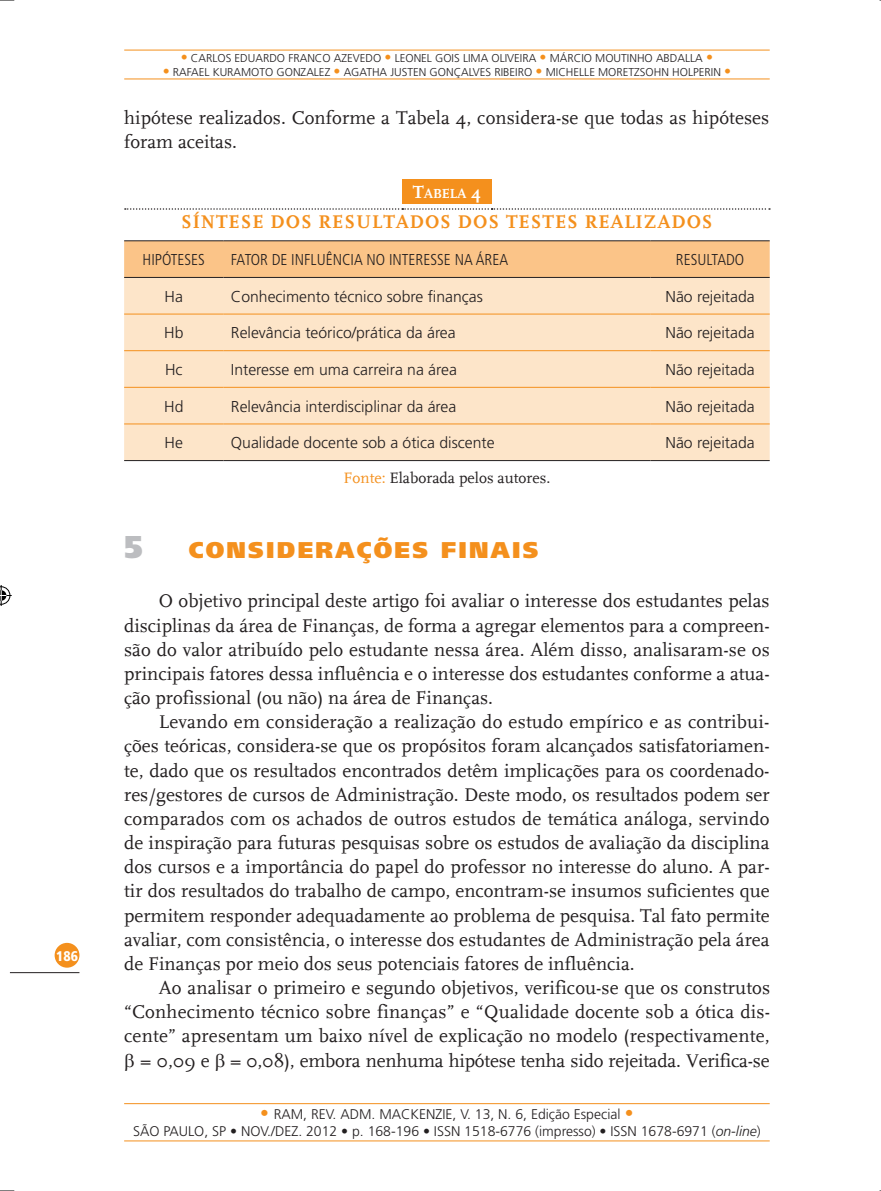
<style>
.page{position:relative;width:881px;height:1191px;background:#fff}
.page>*{position:absolute;margin:0;border:0;box-sizing:border-box;transform-origin:0 0}
.t1{font:900 31.5px "Frutiger LT Std";color:#bcbdc0}
.t2{font:900 22.75px "Frutiger LT Std";letter-spacing:.1em;color:#f4901d}
.t3{font:19.25px/24.2px "FF Scala Definitiver";letter-spacing:.005em;color:#231f20;text-align:justify}
.t4{font:700 19.25px "FF Scala Definitiver";letter-spacing:.05em;color:#f4901d}
.t5{font:300 15.75px "Frutiger LT Std";color:#231f20}
.t6{font:300 condensed 15.75px "Frutiger LT Std";color:#231f20}
.t7{font:15.75px "FF Scala Definitiver";color:#231f20}
.t8{font:300 14px/16.8px "Frutiger LT Std";color:#231f20;text-align:center}
.t9{font:900 condensed 14px "Frutiger LT Std";color:#fff}
.t10{font:700 13.83px "FF Scala Definitiver";color:#fff}
.t11{font:300 11.38px "Frutiger LT Std";color:#231f20}
.s1{font-size:14px;color:#f4901d}
.s2{font-size:18.38px}
.s3{color:#f4901d}
.s4{font-size:17.5px;color:#f4901d}
.s5{font-style:italic}
</style>
<div class="page">
<div style="left:55px;top:943px;width:24px;height:24px;background:#f4901d;border-radius:50%"></div>
<hr style="left:10px;top:972px;width:69px;height:1px;background:#231f20">
<hr style="left:124px;top:1140px;width:645px;height:1px;background:#f4901d">
<hr style="left:124px;top:1103px;width:645px;height:1px;background:#f4901d">
<hr style="left:124px;top:78px;width:645px;height:1px;background:#f4901d">
<hr style="left:124px;top:50px;width:645px;height:1px;background:#f4901d">
<div style="left:402px;top:179px;width:89px;height:25px;background:#f4901d"></div>
<svg style="left:125px;top:208px;width:644px;height:2px"></svg>
<div style="left:124px;top:241px;width:645px;height:36px;background:#fbc488"></div>
<div style="left:124px;top:278px;width:645px;height:182px;background:#fde5c9"></div>
<hr style="left:124px;top:240px;width:99px;height:1px;background:#231f20">
<hr style="left:223px;top:240px;width:427px;height:1px;background:#231f20">
<hr style="left:650px;top:240px;width:119px;height:1px;background:#231f20">
<hr style="left:124px;top:277px;width:99px;height:1px;background:#231f20">
<hr style="left:223px;top:277px;width:427px;height:1px;background:#231f20">
<hr style="left:650px;top:277px;width:119px;height:1px;background:#231f20">
<hr style="left:124px;top:460px;width:99px;height:1px;background:#231f20">
<hr style="left:223px;top:460px;width:427px;height:1px;background:#231f20">
<hr style="left:650px;top:460px;width:119px;height:1px;background:#231f20">
<hr style="left:124px;top:314px;width:99px;height:1px;background:#f4901d">
<hr style="left:223px;top:314px;width:427px;height:1px;background:#f4901d">
<hr style="left:650px;top:314px;width:119px;height:1px;background:#f4901d">
<hr style="left:124px;top:350px;width:99px;height:1px;background:#f4901d">
<hr style="left:223px;top:350px;width:427px;height:1px;background:#f4901d">
<hr style="left:650px;top:350px;width:119px;height:1px;background:#f4901d">
<hr style="left:124px;top:387px;width:99px;height:1px;background:#f4901d">
<hr style="left:223px;top:387px;width:427px;height:1px;background:#f4901d">
<hr style="left:650px;top:387px;width:119px;height:1px;background:#f4901d">
<hr style="left:124px;top:423px;width:99px;height:1px;background:#f4901d">
<hr style="left:223px;top:423px;width:427px;height:1px;background:#f4901d">
<hr style="left:650px;top:423px;width:119px;height:1px;background:#f4901d">
<svg style="left:0;top:0;width:14px;height:1px"></svg>
<svg style="left:0;top:1190px;width:14px;height:1px"></svg>
<svg style="left:0;top:585px;width:12px;height:21px"></svg>
<p class="t9" style="left:56px;top:947px;width:23px">186</p>
<p class="t11" style="left:181px;top:51px;width:533px"><span class="s1">•</span> CARLOS EDUARDO FRANCO AZEVEDO <span class="s1">•</span> LEONEL GOIS LIMA OLIVEIRA <span class="s1">•</span> MÁRCIO MOUTINHO ABDALLA <span class="s1">•</span></p>
<p class="t11" style="left:162px;top:65px;width:569px"><span class="s1">•</span> RAFAEL KURAMOTO GONZALEZ <span class="s1">•</span> AGATHA JUSTEN GONÇALVES RIBEIRO <span class="s1">•</span> MICHELLE MORETZSOHN HOLPERIN <span class="s1">•</span></p>
<p class="t3" style="left:124px;top:106px;width:646px">hipótese realizados. Conforme a Tabela 4, considera-se que todas as hipóteses foram aceitas.</p>
<p class="t10" style="left:412px;top:186px;width:70px"><span class="s2">T</span>ABELA <span class="s2">4</span></p>
<p class="t4" style="left:181px;top:211px;width:25px">SÍNTESE</p>
<p class="t4" style="left:270px;top:211px;width:14px">DOS</p>
<p class="t4" style="left:318px;top:211px;width:28px">RESULTADOS</p>
<p class="t4" style="left:457px;top:211px;width:14px">DOS</p>
<p class="t4" style="left:505px;top:211px;width:25px">TESTES</p>
<p class="t4" style="left:584px;top:211px;width:26px">REALI</p>
<p class="t4" style="left:643px;top:211px;width:29px">ZADOS</p>
<p class="t6" style="left:142px;top:251px;width:64px">HI PÓTESES</p>
<p class="t6" style="left:231px;top:251px;width:278px">FATOR DE I NFLUÊNCIA NO I NTERESSE NA ÁREA</p>
<p class="t6" style="left:675px;top:251px;width:70px">RESULTADO</p>
<p class="t5" style="left:164px;top:287px;width:20px">Ha</p>
<p class="t5" style="left:231px;top:287px;width:253px">Conhecimento técnico sobre finanças</p>
<p class="t5" style="left:665px;top:287px;width:90px">Não rejeitada</p>
<p class="t5" style="left:164px;top:324px;width:21px">Hb</p>
<p class="t5" style="left:231px;top:324px;width:226px">Relevância teórico/prática da área</p>
<p class="t5" style="left:665px;top:324px;width:90px">Não rejeitada</p>
<p class="t5" style="left:165px;top:360px;width:19px">Hc</p>
<p class="t5" style="left:231px;top:360px;width:227px">Interesse em uma carreira na área</p>
<p class="t5" style="left:665px;top:360px;width:90px">Não rejeitada</p>
<p class="t5" style="left:164px;top:397px;width:21px">Hd</p>
<p class="t5" style="left:231px;top:397px;width:227px">Relevância interdisciplinar da área</p>
<p class="t5" style="left:665px;top:397px;width:90px">Não rejeitada</p>
<p class="t5" style="left:164px;top:434px;width:20px">He</p>
<p class="t5" style="left:231px;top:434px;width:265px">Qualidade docente sob a ótica discente</p>
<p class="t5" style="left:665px;top:434px;width:90px">Não rejeitada</p>
<p class="t7" style="left:343px;top:469px;width:208px"><span class="s3">Fonte:</span> Elaborada pelos autores.</p>
<h1 class="t1" style="left:124px;top:528px;width:20px">5</h1>
<p class="t2" style="left:188px;top:536px;width:351px">CONSIDERAÇÕES FINAIS</p>
<p class="t3" style="left:124px;top:589px;width:646px;text-indent:35px">O objetivo principal deste artigo foi avaliar o interesse dos estudantes pelas disciplinas da área de Finanças, de forma a agregar elementos para a compreen&shy;são do valor atribuído pelo estudante nessa área. Além disso, analisaram-se os principais fatores dessa influência e o interesse dos estudantes conforme a atua&shy;ção profissional (ou não) na área de Finanças.</p>
<p class="t3" style="left:124px;top:710px;width:646px;text-indent:35px">Levando em consideração a realização do estudo empírico e as contribui&shy;ções teóricas, considera-se que os propósitos foram alcançados satisfatoriamen&shy;te, dado que os resultados encontrados detêm implicações para os coordenado&shy;res/gestores de cursos de Administração. Deste modo, os resultados podem ser comparados com os achados de outros estudos de temática análoga, servindo de inspiração para futuras pesquisas sobre os estudos de avaliação da disciplina dos cursos e a importância do papel do professor no interesse do aluno. A par&shy;tir dos resultados do trabalho de campo, encontram-se insumos suficientes que permitem responder adequadamente ao problema de pesquisa. Tal fato permite avaliar, com consistência, o interesse dos estudantes de Administração pela área de Finanças por meio dos seus potenciais fatores de influência.</p>
<p class="t3" style="left:124px;top:976px;width:647px;text-align:right">Ao analisar o primeiro e segundo objetivos, verificou-se que os construtos “Conhecimento técnico sobre finanças” e “Qualidade docente sob a ótica dis&shy;cente” apresentam um baixo nível de explicação no modelo (respectivamente, = 0,09 e = 0,08), embora nenhuma hipótese tenha sido rejeitada. Verifica-se</p>
<p class="t8" style="left:133px;top:1106px;width:629px"><span class="s4">•</span> RAM, REV. ADM. MACKENZIE, V. 13, N. 6, Edição Especial <span class="s4">•<br></span>SÃO PAULO, SP • NOV./DEZ. 2012 • p. 168-196 • ISSN 1518-6776 (impresso) • ISSN 1678-6971 (<span class="s5">on-line</span>)</p>
</div>
